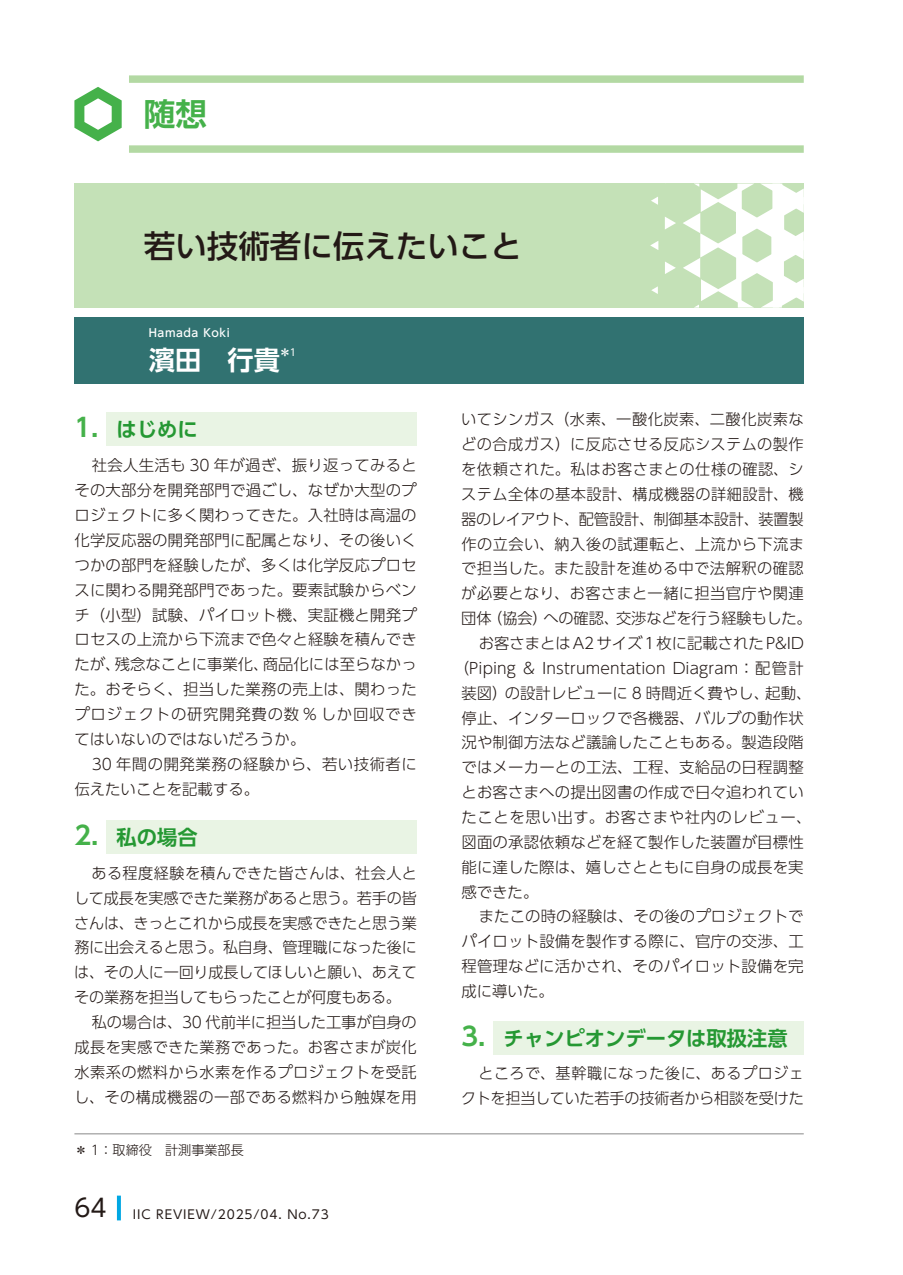
<style>
.page{position:relative;width:903px;height:1275px;background:#fff}
.page>*{position:absolute;margin:0;border:0;box-sizing:border-box;transform-origin:0 0}
.t1{font:500 31.5px "UD Shin Go Pro";color:#231916}
.t2{font:700 31.5px "UD Shin Go Pro De";color:#45b14a}
.t3{font:700 26.25px "UD Shin Go Pro De";color:#fff}
.t4{font:700 20.3px "UD Shin Go Pro De";color:#259833}
.t5{font:300 15.4px/24.8px "UD Shin Go Pro";letter-spacing:.01em;color:#231916;text-align:justify}
.t6{font:300 15.4px/24.8px "UD Shin Go Pro";letter-spacing:.03em;color:#231916}
.t7{font:300 15.4px/24.8px "UD Shin Go Pro";letter-spacing:-.01em;color:#231916;text-align:right}
.t8{font:300 15.4px "UD Shin Go Pro";letter-spacing:-.015em;color:#231916}
.t9{font:300 15.4px "UD Shin Go Pro";letter-spacing:.035em;color:#231916}
.t10{font:300 15.4px "UD Shin Go Pro";letter-spacing:.04em;color:#231916}
.t11{font:300 13.12px "UD Shin Go Pro";color:#231916}
.t12{font:12.25px "UD Shin Go Pro";letter-spacing:.07em;color:#231916}
.t13{font:500 11.2px "UD Shin Go Pro";letter-spacing:.05em;color:#fff}
.t14{font:9.8px "UD Shin Go Pro";color:#fff}
.s1{font-size:25.38px;color:#45b14a}
.s2{font-size:24.5px}
</style>
<div class="page">
<svg style="left:117px;top:1196px;width:4px;height:24px"></svg>
<div style="left:107px;top:413px;width:310px;height:33px;background:#e9f4e4"></div>
<div style="left:107px;top:820px;width:310px;height:33px;background:#e9f4e4"></div>
<div style="left:74px;top:317px;width:730px;height:67px;background:#317271"></div>
<div style="left:494px;top:1022px;width:310px;height:33px;background:#e9f4e4"></div>
<div style="left:74px;top:184px;width:730px;height:124px;background:#c4e1b7"></div>
<svg style="left:651px;top:197px;width:7px;height:8px"></svg>
<svg style="left:665px;top:217px;width:11px;height:13px"></svg>
<svg style="left:650px;top:241px;width:8px;height:9px"></svg>
<svg style="left:665px;top:261px;width:11px;height:13px"></svg>
<svg style="left:651px;top:286px;width:7px;height:8px"></svg>
<svg style="left:683px;top:184px;width:121px;height:124px"></svg>
<svg style="left:74px;top:87px;width:48px;height:54px"></svg>
<div style="left:129px;top:75px;width:675px;height:8px;background:#b3d9a3"></div>
<div style="left:129px;top:145px;width:675px;height:8px;background:#b3d9a3"></div>
<hr style="left:74px;top:1133px;width:730px;height:1px;background:#898989">
<h1 class="t2" style="left:144px;top:88px;width:64px">随想</h1>
<h1 class="t1" style="left:144px;top:220px;width:380px">若い技術者に伝えたいこと</h1>
<p class="t13" style="left:149px;top:324px;width:82px">Hamada Koki</p>
<h2 class="t3" style="left:149px;top:339px;width:133px">濱田　行貴</h2>
<p class="t14" style="left:280px;top:345px;width:18px">＊1</p>
<h3 class="t4" style="left:74px;top:413px;width:125px"><span class="s1">1.</span> はじめに</h3>
<p class="t5" style="left:74px;top:453px;width:344px;text-indent:17px">社会人生活も 30 年が過ぎ、振り返ってみるとその大部分を開発部門で過ごし、なぜか大型のプロジェクトに多く関わってきた。入社時は高温の化学反応器の開発部門に配属となり、その後いくつかの部門を経験したが、多くは化学反応プロセスに関わる開発部門であった。要素試験からベンチ（小型）試験、パイロット機、実証機と開発プロセスの上流から下流まで色々と経験を積んできたが、残念なことに事業化、商品化には至らなかった。おそらく、担当した業務の売上は、関わったプロジェクトの研究開発費の数 % しか回収できてはいないのではないだろうか。</p>
<p class="t6" style="left:74px;top:751px;width:344px;text-indent:17px">30 年間の開発業務の経験から、若い技術者に伝えたいことを記載する。</p>
<h3 class="t4" style="left:74px;top:820px;width:125px"><span class="s1">2.</span> 私の場合</h3>
<p class="t5" style="left:74px;top:860px;width:344px;text-indent:18px">ある程度経験を積んできた皆さんは、社会人として成長を実感できた業務があると思う。若手の皆さんは、きっとこれから成長を実感できたと思う業務に出会えると思う。私自身、管理職になった後には、その人に一回り成長してほしいと願い、あえてその業務を担当してもらったことが何度もある。</p>
<p class="t5" style="left:74px;top:1009px;width:344px;text-indent:18px">私の場合は、30 代前半に担当した工事が自身の成長を実感できた業務であった。お客さまが炭化水素系の燃料から水素を作るプロジェクトを受託し、その構成機器の一部である燃料から触媒を用</p>
<p class="t11" style="left:74px;top:1139px;width:171px">＊ 1：取締役　計測事業部長</p>
<p class="t12" style="left:74px;top:1204px;width:256px"><span class="s2">64</span> IIC REVIEW/2025/04. No.73</p>
<p class="t9" style="left:461px;top:407px;width:344px">いてシンガス（水素、一酸化炭素、二酸化炭素な</p>
<p class="t5" style="left:461px;top:431px;width:344px">どの合成ガス）に反応させる反応システムの製作</p>
<p class="t6" style="left:461px;top:456px;width:344px">を依頼された。私はお客さまとの仕様の確認、シ</p>
<p class="t6" style="left:461px;top:481px;width:344px">ステム全体の基本設計、構成機器の詳細設計、機</p>
<p class="t8" style="left:461px;top:506px;width:344px">器のレイアウト、配管設計、制御基本設計、装置製</p>
<p class="t6" style="left:461px;top:531px;width:344px">作の立会い、納入後の試運転と、上流から下流ま</p>
<p class="t6" style="left:461px;top:556px;width:344px">で担当した。また設計を進める中で法解釈の確認</p>
<p class="t5" style="left:461px;top:580px;width:344px">が必要となり、お客さまと一緒に担当官庁や関連</p>
<p class="t7" style="left:461px;top:605px;width:352px">団体（協会）への確認、交渉などを行う経験もした。</p>
<p class="t5" style="left:479px;top:630px;width:326px">お客さまとはA2サイズ1枚に記載されたP&amp;ID</p>
<p class="t5" style="left:454px;top:655px;width:351px">（Piping &amp; Instrumentation Diagram：配管計</p>
<p class="t5" style="left:461px;top:680px;width:351px">装図）の設計レビューに 8 時間近く費やし、起動、</p>
<p class="t5" style="left:461px;top:705px;width:344px">停止、インターロックで各機器、バルブの動作状</p>
<p class="t5" style="left:461px;top:730px;width:344px">況や制御方法など議論したこともある。製造段階</p>
<p class="t5" style="left:461px;top:754px;width:344px">ではメーカーとの工法、工程、支給品の日程調整</p>
<p class="t5" style="left:461px;top:779px;width:344px">とお客さまへの提出図書の作成で日々追われてい</p>
<p class="t10" style="left:461px;top:805px;width:351px">たことを思い出す。お客さまや社内のレビュー、</p>
<p class="t5" style="left:461px;top:829px;width:344px">図面の承認依頼などを経て製作した装置が目標性</p>
<p class="t5" style="left:461px;top:854px;width:344px">能に達した際は、嬉しさとともに自身の成長を実</p>
<p class="t5" style="left:461px;top:879px;width:78px">感できた。</p>
<p class="t5" style="left:479px;top:904px;width:326px">またこの時の経験は、その後のプロジェクトで</p>
<p class="t5" style="left:461px;top:928px;width:344px">パイロット設備を製作する際に、官庁の交渉、工</p>
<p class="t5" style="left:461px;top:953px;width:344px">程管理などに活かされ、そのパイロット設備を完</p>
<p class="t5" style="left:461px;top:978px;width:94px">成に導いた。</p>
<h3 class="t4" style="left:461px;top:1022px;width:328px"><span class="s1">3.</span> チャンピオンデータは取扱注意</h3>
<p class="t7" style="left:461px;top:1060px;width:344px">ところで、基幹職になった後に、あるプロジェクトを担当していた若手の技術者から相談を受けた</p>
</div>
